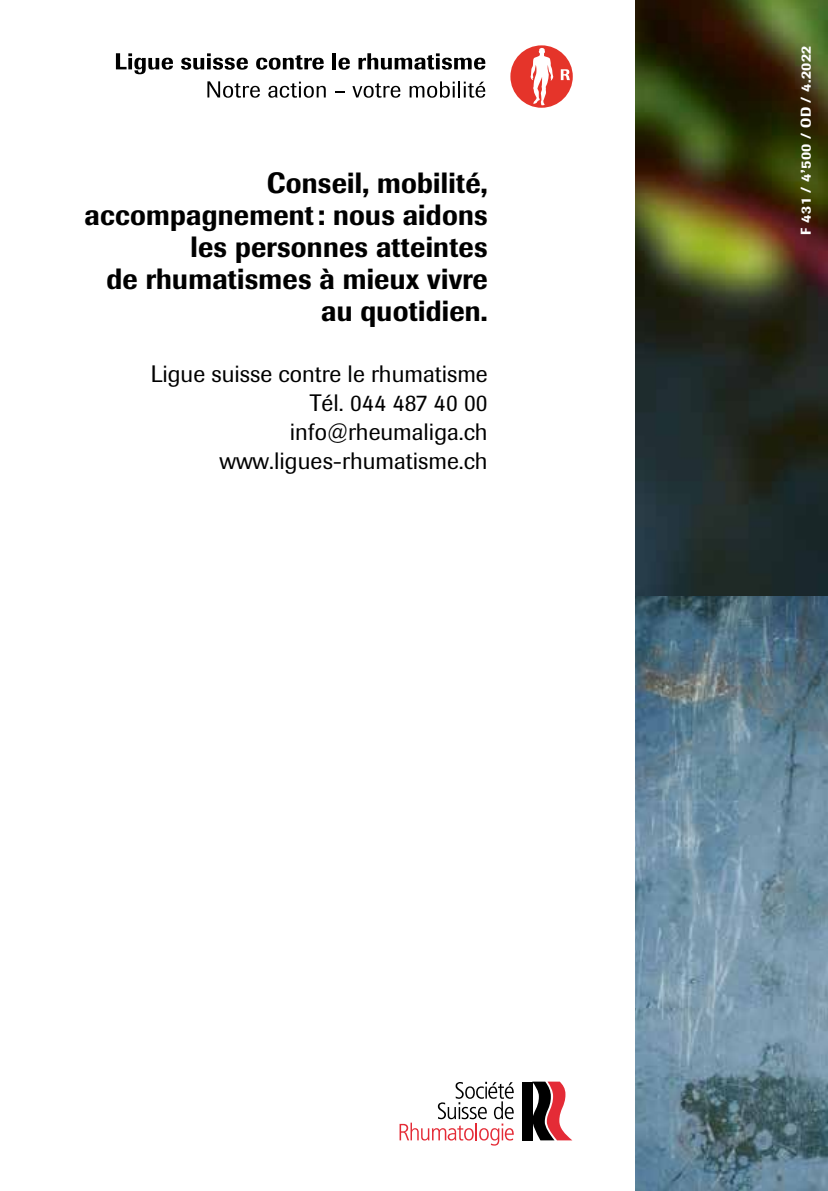
<style>
.page{position:relative;width:828px;height:1191px;background:#fff}
.page>*{position:absolute;margin:0;border:0;box-sizing:border-box;transform-origin:0 0}
.t1{font:500 29px/32px "Imago";letter-spacing:.01em;color:#000;text-align:right;scale:.93 1}
.t2{font:23.6px/29px "Imago";color:#000;text-align:right}
.t3{font:500 14px "Imago";letter-spacing:.03em;color:#fff}
</style>
<div class="page">
<img style="left:635px;top:0;width:193px;height:1191px">
<svg style="left:116px;top:53px;width:57px;height:21px"></svg>
<svg style="left:181px;top:53px;width:67px;height:17px"></svg>
<svg style="left:256px;top:55px;width:68px;height:15px"></svg>
<hr style="left:332px;top:53px;width:4px;height:16px;background:#000">
<svg style="left:338px;top:58px;width:12px;height:12px"></svg>
<svg style="left:358px;top:53px;width:127px;height:17px"></svg>
<svg style="left:207px;top:81px;width:53px;height:17px"></svg>
<svg style="left:268px;top:82px;width:58px;height:16px"></svg>
<svg style="left:352px;top:83px;width:48px;height:15px"></svg>
<svg style="left:409px;top:81px;width:76px;height:17px"></svg>
<svg style="left:510px;top:45px;width:63px;height:63px"></svg>
<div style="left:522px;top:1081px;width:11px;height:59px;background:#000"></div>
<svg style="left:532px;top:1081px;width:40px;height:59px"></svg>
<svg style="left:399px;top:1081px;width:115px;height:64px"></svg>
<p class="t1" style="left:85px;top:167px;width:435px">Conseil, mobilité, accompagnement: nous aidons les personnes atteintes<br>de rhumatismes à mieux vivre au quotidien.</p>
<p class="t2" style="left:151px;top:360px;width:338px">Ligue suisse contre le rhumatisme<br>Tél. 044 487 40 00 info@rheumaliga.ch www.ligues-rhumatisme.ch</p>
<p class="t3" style="left:797px;top:234px;width:191px;rotate:-90deg">F 431 / 4’500 / OD / 4.2022</p>
</div>
